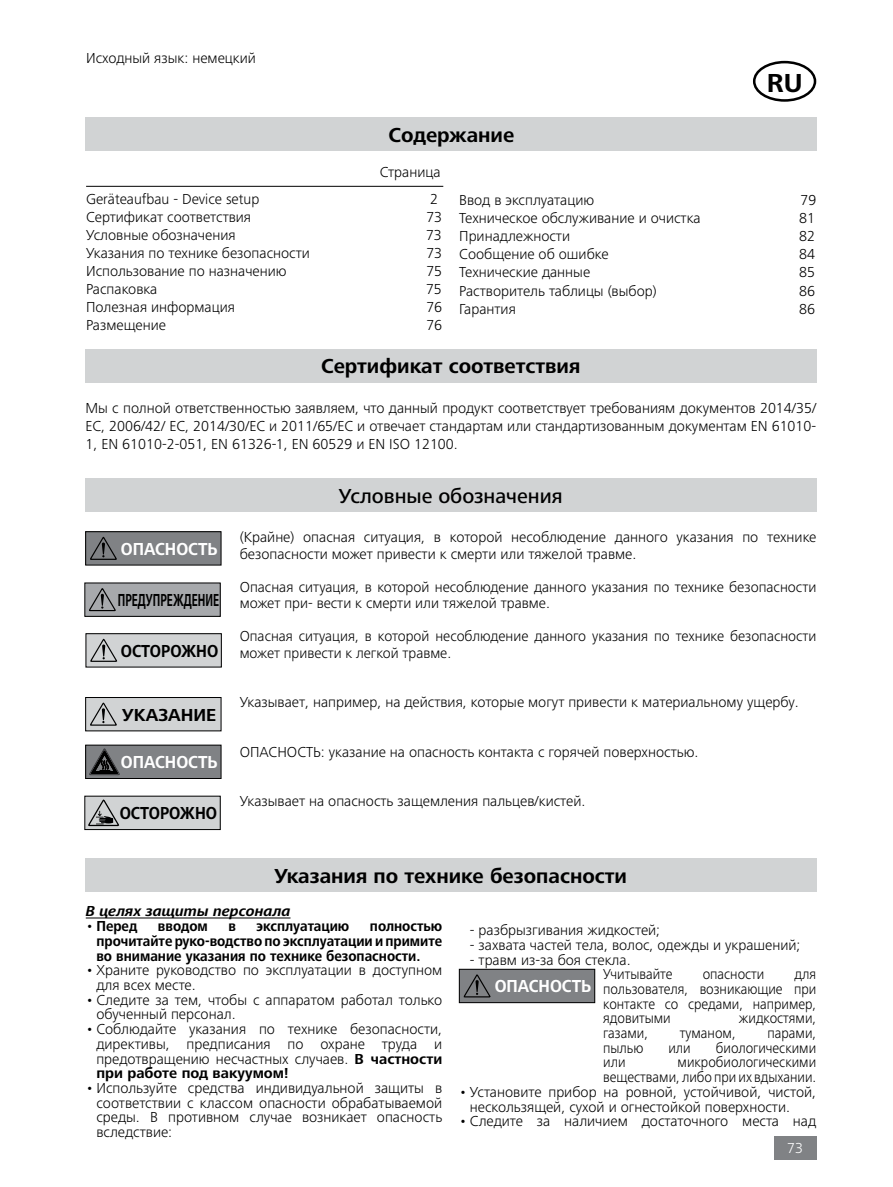
<style>
.page{position:relative;width:893px;height:1187px;background:#fff}
.page>*{position:absolute;margin:0;border:0;box-sizing:border-box;transform-origin:0 0}
.t1{font:700 27px "Frutiger Next IKA";color:#000}
.t2{font:700 21px "Frutiger Next IKA";color:#000}
.t3{font:500 21px "Frutiger Next IKA";color:#000}
.t4{font:700 18px "Frutiger Next IKA";color:#fff;scale:.9 1}
.t5{font:700 18px "Frutiger Next IKA";color:#000;scale:.85 1}
.t6{font:700 18px "Frutiger Next IKA";color:#000;scale:.6 1}
.t7{font:700 18px "Frutiger Next IKA";color:#000}
.t8{font:300 15px/14.7px "Frutiger Next IKA";color:#000}
.t9{font:300 15px/14.7px "Frutiger Next IKA";color:#000;text-align:justify;scale:.93 1}
.t10{font:700 15px/14.7px "Frutiger Next IKA";color:#000;text-align:justify;scale:.92 1}
.t11{font:italic 700 15px "Frutiger Next IKA";color:#000}
.t12{font:300 15px "Frutiger Next IKA";color:#fff}
.s1{font-weight:300}
.s2{font-weight:700}
</style>
<div class="page">
<div style="left:774px;top:1135px;width:42px;height:24px;background:#808285"></div>
<div style="left:85px;top:478px;width:731px;height:34px;background:#d1d3d4"></div>
<div style="left:85px;top:349px;width:731px;height:33px;background:#d1d3d4"></div>
<div style="left:86px;top:117px;width:731px;height:34px;background:#d1d3d4"></div>
<div style="left:85px;top:858px;width:731px;height:33px;background:#d1d3d4"></div>
<hr style="left:86px;top:917px;width:205px;height:1px;background:#000">
<div style="left:753px;top:61px;width:63px;height:41px;border:3px solid #000;border-radius:50%"></div>
<hr style="left:86px;top:186px;width:357px;height:1px;background:#000">
<div style="left:86px;top:531px;width:135px;height:34px;background:#808285"></div>
<div style="left:85px;top:531px;width:136px;height:34px;border:1px solid #000"></div>
<svg style="left:90px;top:536px;width:27px;height:24px"></svg>
<div style="left:86px;top:633px;width:135px;height:34px;background:#d1d3d4"></div>
<div style="left:86px;top:633px;width:136px;height:34px;border:1px solid #000"></div>
<svg style="left:90px;top:638px;width:27px;height:24px"></svg>
<div style="left:85px;top:583px;width:135px;height:33px;background:#a7a9ac"></div>
<svg style="left:89px;top:588px;width:27px;height:24px"></svg>
<div style="left:86px;top:697px;width:135px;height:33px;background:#d1d3d4"></div>
<div style="left:85px;top:697px;width:136px;height:34px;border:1px solid #000"></div>
<svg style="left:90px;top:702px;width:27px;height:24px"></svg>
<div style="left:86px;top:745px;width:135px;height:33px;background:#808285"></div>
<div style="left:85px;top:744px;width:136px;height:34px;border:1px solid #000"></div>
<svg style="left:90px;top:748px;width:30px;height:27px"></svg>
<div style="left:459px;top:969px;width:136px;height:33px;background:#808285"></div>
<div style="left:459px;top:968px;width:136px;height:34px;border:1px solid #000"></div>
<svg style="left:463px;top:974px;width:27px;height:24px"></svg>
<div style="left:85px;top:796px;width:135px;height:33px;background:#d1d3d4"></div>
<svg style="left:88px;top:799px;width:31px;height:28px"></svg>
<p class="t8" style="left:86px;top:50px;width:171px">Исходный язык: немецкий</p>
<h2 class="t2" style="left:389px;top:123px;width:127px">Содержание</h2>
<p class="t8" style="left:380px;top:165px;width:62px">Страница</p>
<h1 class="t1" style="left:767px;top:68px;width:37px">RU</h1>
<p class="t8" style="left:86px;top:192px;width:175px">Geräteaufbau - Device setup</p>
<p class="t8" style="left:430px;top:192px;width:9px">2</p>
<p class="t8" style="left:86px;top:210px;width:167px">Сертификат соответствия</p>
<p class="t8" style="left:426px;top:210px;width:17px">73</p>
<p class="t8" style="left:86px;top:228px;width:151px">Условные обозначения</p>
<p class="t8" style="left:426px;top:228px;width:17px">73</p>
<p class="t8" style="left:86px;top:246px;width:225px">Указания по технике безопасности</p>
<p class="t8" style="left:426px;top:246px;width:17px">73</p>
<p class="t8" style="left:86px;top:264px;width:202px">Использование по назначению</p>
<p class="t8" style="left:426px;top:264px;width:17px">75</p>
<p class="t8" style="left:86px;top:282px;width:73px">Распаковка</p>
<p class="t8" style="left:426px;top:282px;width:17px">75</p>
<p class="t8" style="left:86px;top:300px;width:150px">Полезная информация</p>
<p class="t8" style="left:426px;top:300px;width:17px">76</p>
<p class="t8" style="left:86px;top:318px;width:81px">Размещение</p>
<p class="t8" style="left:426px;top:318px;width:17px">76</p>
<p class="t8" style="left:459px;top:193px;width:136px">Ввод в эксплуатацию</p>
<p class="t8" style="left:800px;top:193px;width:17px">79</p>
<p class="t8" style="left:459px;top:211px;width:243px">Техническое обслуживание и очистка</p>
<p class="t8" style="left:799px;top:211px;width:17px">81</p>
<p class="t8" style="left:459px;top:229px;width:112px">Принадлежности</p>
<p class="t8" style="left:799px;top:229px;width:17px">82</p>
<p class="t8" style="left:459px;top:247px;width:151px">Сообщение об ошибке</p>
<p class="t8" style="left:799px;top:247px;width:17px">84</p>
<p class="t8" style="left:459px;top:265px;width:132px">Технические данные</p>
<p class="t8" style="left:799px;top:265px;width:17px">85</p>
<p class="t8" style="left:459px;top:283px;width:199px">Растворитель таблицы (выбор)</p>
<p class="t8" style="left:799px;top:283px;width:17px">86</p>
<p class="t8" style="left:459px;top:301px;width:58px">Гарантия</p>
<p class="t8" style="left:799px;top:301px;width:17px">86</p>
<h2 class="t2" style="left:321px;top:354px;width:261px">Сертификат соответствия</h2>
<p class="t8" style="left:86px;top:399px;width:732px;line-height:18px;text-align:justify">Мы с полной ответственностью заявляем, что данный продукт соответствует требованиям документов 2014/35/ EC, 2006/42/ EC, 2014/30/EC и 2011/65/EC и отвечает стандартам или стандартизованным документам EN 61010- 1, EN 61010-2-051, EN 61326-1, EN 60529 и EN ISO 12100.</p>
<p class="t4" style="left:121px;top:538px;width:109px">ОПАСНОСТЬ</p>
<p class="t6" style="left:118px;top:590px;width:170px">ПРЕДУПРЕЖДЕНИЕ</p>
<p class="t5" style="left:121px;top:640px;width:116px">ОСТОРОЖНО</p>
<p class="t7" style="left:122px;top:704px;width:95px">УКАЗАНИЕ</p>
<p class="t4" style="left:121px;top:752px;width:109px">ОПАСНОСТЬ</p>
<p class="t5" style="left:120px;top:803px;width:116px">ОСТОРОЖНО</p>
<h2 class="t3" style="left:339px;top:484px;width:225px">Условные обозначения</h2>
<p class="t8" style="left:240px;top:529px;width:578px;line-height:16.5px">(Крайне) опасная ситуация, в которой несоблюдение данного указания по технике безопасности может привести к смерти или тяжелой травме.</p>
<p class="t8" style="left:240px;top:578px;width:578px;line-height:16.5px">Опасная ситуация, в которой несоблюдение данного указания по технике безопасности может при- вести к смерти или тяжелой травме.</p>
<p class="t8" style="left:240px;top:628px;width:578px;line-height:16.5px">Опасная ситуация, в которой несоблюдение данного указания по технике безопасности может привести к легкой травме.</p>
<p class="t8" style="left:240px;top:695px;width:561px">Указывает, например, на действия, которые могут привести к материальному ущербу.</p>
<p class="t8" style="left:240px;top:744px;width:460px">ОПАСНОСТЬ: указание на опасность контакта с горячей поверхностью.</p>
<p class="t8" style="left:240px;top:794px;width:347px">Указывает на опасность защемления пальцев/кистей.</p>
<h2 class="t2" style="left:274px;top:863px;width:354px">Указания по технике безопасности</h2>
<p class="t11" style="left:86px;top:902px;width:206px">В целях защиты персонала</p>
<p class="t10" style="left:86px;top:919px;width:58px"><span class="s1">•</span> Перед</p>
<p class="t10" style="left:158px;top:919px;width:56px">вводом</p>
<p class="t10" style="left:228px;top:919px;width:10px">в</p>
<p class="t10" style="left:257px;top:919px;width:102px">эксплуатацию</p>
<p class="t10" style="left:96px;top:919px;width:377px;text-indent:274px">полностью прочитайте руко-водство по эксплуатации и примите во внимание указания по технике безопасности.</p>
<p class="t8" style="left:96px;top:962px;width:347px;text-indent:-11px">• Храните руководство по эксплуатации в доступном для всех месте.</p>
<p class="t8" style="left:96px;top:992px;width:347px;text-indent:-11px">• Следите за тем, чтобы с аппаратом работал только обученный персонал.</p>
<p class="t8" style="left:96px;top:1021px;width:347px;text-align:justify;text-indent:-11px">• Соблюдайте указания по технике безопасности, директивы, предписания по охране труда и предотвращению несчастных случаев. <span class="s2">В частности при работе под вакуумом!</span></p>
<p class="t8" style="left:96px;top:1080px;width:347px;text-align:justify;text-indent:-11px">• Используйте средства индивидуальной защиты в соответствии с классом опасности обрабатываемой среды. В противном случае возникает опасность вследствие:</p>
<p class="t8" style="left:470px;top:922px;width:192px">- разбрызгивания жидкостей;</p>
<p class="t8" style="left:470px;top:937px;width:332px">- захвата частей тела, волос, одежды и украшений;</p>
<p class="t8" style="left:603px;top:952px;width:71px;text-indent:-133px">- травм из-за боя стекла.<br>Учитывайте</p>
<p class="t9" style="left:703px;top:966px;width:68px">опасности</p>
<p class="t9" style="left:603px;top:966px;width:231px;text-indent:191px">для пользователя, возникающие при контакте со средами, например, ядовитыми</p>
<p class="t4" style="left:495px;top:976px;width:109px">ОПАСНОСТЬ</p>
<p class="t9" style="left:739px;top:1010px;width:85px">жидкостями,</p>
<p class="t9" style="left:603px;top:1025px;width:50px">газами,</p>
<p class="t9" style="left:680px;top:1025px;width:61px">туманом,</p>
<p class="t9" style="left:768px;top:1025px;width:54px">парами,</p>
<p class="t9" style="left:603px;top:1040px;width:45px">пылью</p>
<p class="t9" style="left:668px;top:1040px;width:26px">или</p>
<p class="t9" style="left:716px;top:1040px;width:109px">биологическими</p>
<p class="t9" style="left:603px;top:1055px;width:26px">или</p>
<p class="t9" style="left:603px;top:1055px;width:231px;text-align:right">микробиологическими веществами, либо при их вдыхании.</p>
<p class="t8" style="left:470px;top:1084px;width:348px;text-indent:-11px">• Установите прибор на ровной, устойчивой, чистой, нескользящей, сухой и огнестойкой поверхности.</p>
<p class="t8" style="left:459px;top:1113px;width:358px">• Следите за наличием достаточного места над</p>
<p class="t12" style="left:787px;top:1139px;width:17px">73</p>
</div>
